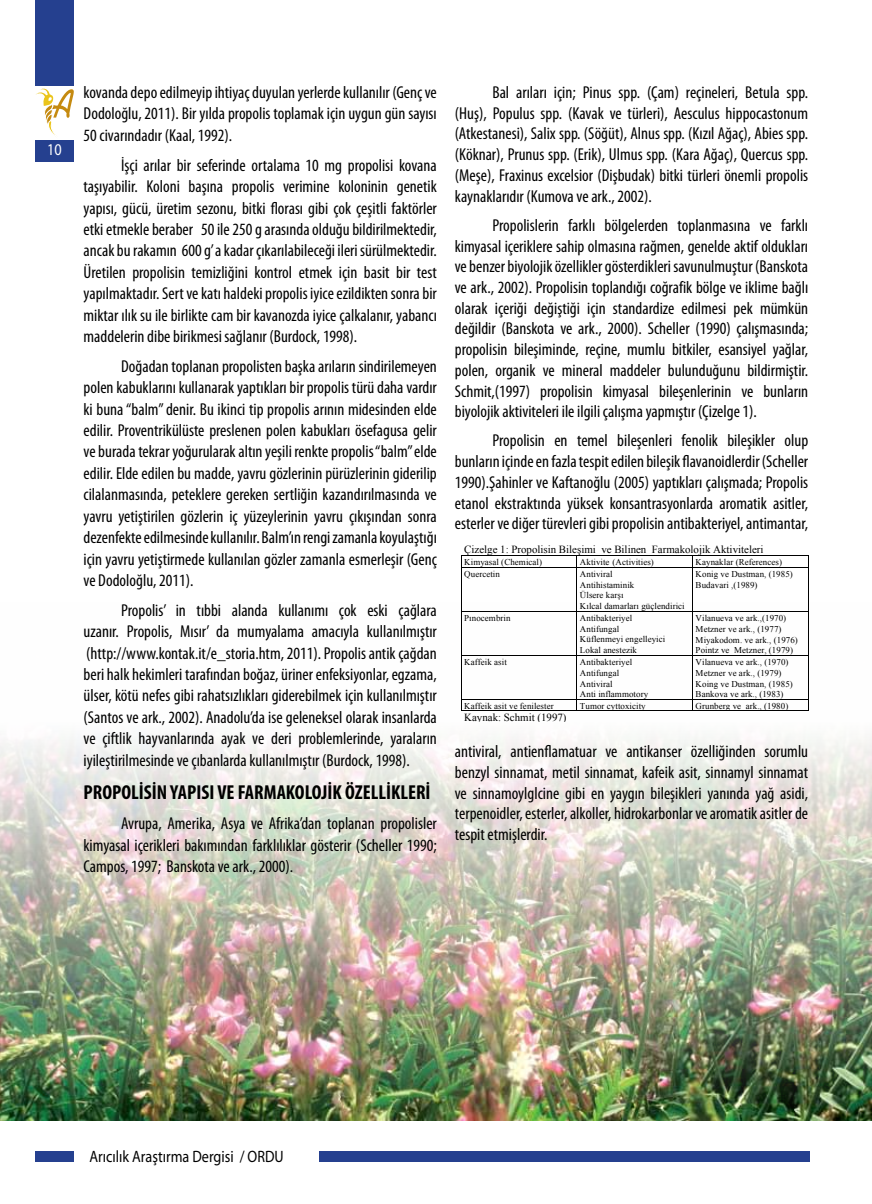
<style>
.page{position:relative;width:872px;height:1204px;background:#fff}
.page>*{position:absolute;margin:0;border:0;box-sizing:border-box;transform-origin:0 0}
.t1{font:700 condensed 20.25px "Myriad Pro";color:#000}
.t2{font:condensed 17.25px/21.5px "Myriad Pro";color:#000;text-align:justify}
.t3{font:16.5px "Myriad Pro";color:#000;scale:.86 1}
.t4{font:16.5px "Myriad Pro";color:#fff;scale:.86 1}
.t5{font:10.95px "Times New Roman";color:#000}
.t6{font:9px/10.9px "Times New Roman";letter-spacing:.005em;color:#000}
</style>
<div class="page">
<div style="left:319px;top:1151px;width:490px;height:10px;background:#25408f"></div>
<svg style="left:36px;top:88px;width:38px;height:47px"></svg>
<div style="left:36px;top:0;width:38px;height:85px;background:#25408f"></div>
<div style="left:36px;top:140px;width:38px;height:22px;background:#25408f"></div>
<div style="left:36px;top:1151px;width:38px;height:10px;background:#25408f"></div>
<img style="left:0;top:736px;width:872px;height:384px">
<hr style="left:461px;top:555px;width:115px;height:1px;background:#000">
<hr style="left:577px;top:555px;width:115px;height:1px;background:#000">
<hr style="left:693px;top:555px;width:115px;height:1px;background:#000">
<hr style="left:461px;top:567px;width:115px;height:1px;background:#000">
<svg style="left:576px;top:555px;width:1px;height:12px"></svg>
<hr style="left:577px;top:567px;width:115px;height:1px;background:#000">
<svg style="left:692px;top:555px;width:1px;height:12px"></svg>
<hr style="left:693px;top:567px;width:115px;height:1px;background:#000">
<svg style="left:808px;top:555px;width:1px;height:12px"></svg>
<hr style="left:461px;top:567px;width:1px;height:44px;background:#000">
<hr style="left:576px;top:567px;width:1px;height:44px;background:#000">
<hr style="left:692px;top:567px;width:1px;height:44px;background:#000">
<hr style="left:808px;top:567px;width:1px;height:44px;background:#000">
<hr style="left:461px;top:611px;width:115px;height:1px;background:#000">
<hr style="left:577px;top:611px;width:115px;height:1px;background:#000">
<hr style="left:693px;top:611px;width:115px;height:1px;background:#000">
<hr style="left:461px;top:611px;width:1px;height:44px;background:#000">
<hr style="left:576px;top:611px;width:1px;height:44px;background:#000">
<hr style="left:692px;top:611px;width:1px;height:44px;background:#000">
<hr style="left:808px;top:611px;width:1px;height:44px;background:#000">
<hr style="left:461px;top:655px;width:115px;height:1px;background:#000">
<hr style="left:577px;top:655px;width:115px;height:1px;background:#000">
<hr style="left:693px;top:655px;width:115px;height:1px;background:#000">
<hr style="left:461px;top:655px;width:1px;height:44px;background:#000">
<hr style="left:576px;top:655px;width:1px;height:44px;background:#000">
<hr style="left:692px;top:655px;width:1px;height:44px;background:#000">
<hr style="left:808px;top:655px;width:1px;height:44px;background:#000">
<hr style="left:461px;top:699px;width:115px;height:1px;background:#000">
<hr style="left:577px;top:699px;width:115px;height:1px;background:#000">
<hr style="left:693px;top:699px;width:115px;height:1px;background:#000">
<hr style="left:461px;top:710px;width:115px;height:1px;background:#000">
<svg style="left:576px;top:699px;width:1px;height:12px"></svg>
<hr style="left:577px;top:710px;width:115px;height:1px;background:#000">
<svg style="left:692px;top:699px;width:1px;height:12px"></svg>
<hr style="left:693px;top:710px;width:115px;height:1px;background:#000">
<svg style="left:808px;top:699px;width:1px;height:12px"></svg>
<p class="t4" style="left:47px;top:140px;width:18px">10</p>
<p class="t2" style="left:84px;top:81px;width:355px">kovanda depo edilmeyip ihtiyaç duyulan yerlerde kullanılır (Genç ve Dodoloğlu, 2011). Bir yılda propolis toplamak için uygun gün sayısı 50 civarındadır (Kaal, 1992).</p>
<p class="t2" style="left:84px;top:154px;width:355px;text-indent:38px">İşçi arılar bir seferinde ortalama 10 mg propolisi kovana taşıyabilir. Koloni başına propolis verimine koloninin genetik yapısı, gücü, üretim sezonu, bitki florası gibi çok çeşitli faktörler etki etmekle beraber 50 ile 250 g arasında olduğu bildirilmektedir, ancak bu rakamın 600 g’ a kadar çıkarılabileceği ileri sürülmektedir.<br>Üretilen propolisin temizliğini kontrol etmek için basit bir test yapılmaktadır. Sert ve katı haldeki propolis iyice ezildikten sonra bir miktar ılık su ile birlikte cam bir kavanozda iyice çalkalanır, yabancı maddelerin dibe birikmesi sağlanır (Burdock, 1998).</p>
<p class="t2" style="left:84px;top:355px;width:355px;text-indent:38px">Doğadan toplanan propolisten başka arıların sindirilemeyen polen kabuklarını kullanarak yaptıkları bir propolis türü daha vardır ki buna “balm” denir. Bu ikinci tip propolis arının midesinden elde edilir. Proventrikülüste preslenen polen kabukları ösefagusa gelir ve burada tekrar yoğurularak altın yeşili renkte propolis “balm” elde edilir. Elde edilen bu madde, yavru gözlerinin pürüzlerinin giderilip cilalanmasında, peteklere gereken sertliğin kazandırılmasında ve yavru yetiştirilen gözlerin iç yüzeylerinin yavru çıkışından sonra dezenfekte edilmesinde kullanılır. Balm’ın rengi zamanla koyulaştığı için yavru yetiştirmede kullanılan gözler zamanla esmerleşir (Genç ve Dodoloğlu, 2011).</p>
<p class="t2" style="left:84px;top:599px;width:355px;text-indent:38px">Propolis’ in tıbbi alanda kullanımı çok eski çağlara uzanır. Propolis, Mısır’ da mumyalama amacıyla kullanılmıştır (http://www.kontak.it/e_storia.htm, 2011). Propolis antik çağdan beri halk hekimleri tarafından boğaz, üriner enfeksiyonlar, egzama, ülser, kötü nefes gibi rahatsızlıkları giderebilmek için kullanılmıştır (Santos ve ark., 2002). Anadolu’da ise geleneksel olarak insanlarda ve çiftlik hayvanlarında ayak ve deri problemlerinde, yaraların iyileştirilmesinde ve çıbanlarda kullanılmıştır (Burdock, 1998).</p>
<p class="t1" style="left:84px;top:779px;width:348px">PROPOLİSİN YAPISI VE FARMAKOLOJİK ÖZELLİKLERİ</p>
<p class="t2" style="left:84px;top:812px;width:355px;text-indent:38px">Avrupa, Amerika, Asya ve Afrika’dan toplanan propolisler kimyasal içerikleri bakımından farklılıklar gösterir (Scheller 1990; Campos, 1997; Banskota ve ark., 2000).</p>
<p class="t2" style="left:455px;top:82px;width:355px;line-height:20.7px;text-indent:38px">Bal arıları için; Pinus spp. (Çam) reçineleri, Betula spp. (Huş), Populus spp. (Kavak ve türleri), Aesculus hippocastonum (Atkestanesi), Salix spp. (Söğüt), Alnus spp. (Kızıl Ağaç), Abies spp. (Köknar), Prunus spp. (Erik), Ulmus spp. (Kara Ağaç), Quercus spp. (Meşe), Fraxinus excelsior (Dişbudak) bitki türleri önemli propolis kaynaklarıdır (Kumova ve ark., 2002).</p>
<p class="t2" style="left:455px;top:214px;width:355px;line-height:20.7px;text-indent:38px">Propolislerin farklı bölgelerden toplanmasına ve farklı kimyasal içeriklere sahip olmasına rağmen, genelde aktif oldukları ve benzer biyolojik özellikler gösterdikleri savunulmuştur (Banskota ve ark., 2002). Propolisin toplandığı coğrafik bölge ve iklime bağlı olarak içeriği değiştiği için standardize edilmesi pek mümkün değildir (Banskota ve ark., 2000). Scheller (1990) çalışmasında; propolisin bileşiminde, reçine, mumlu bitkiler, esansiyel yağlar, polen, organik ve mineral maddeler bulunduğunu bildirmiştir.<br>Schmit,(1997) propolisin kimyasal bileşenlerinin ve bunların biyolojik aktiviteleri ile ilgili çalışma yapmıştır (Çizelge 1).</p>
<p class="t2" style="left:455px;top:430px;width:355px;line-height:20.7px;text-indent:38px">Propolisin en temel bileşenleri fenolik bileşikler olup bunların içinde en fazla tespit edilen bileşik flavanoidlerdir (Scheller 1990).Şahinler ve Kaftanoğlu (2005) yaptıkları çalışmada; Propolis etanol ekstraktında yüksek konsantrasyonlarda aromatik asitler, esterler ve diğer türevleri gibi propolisin antibakteriyel, antimantar,</p>
<p class="t5" style="left:464px;top:542px;width:301px">Çizelge 1: Propolisin Bileşimi ve Bilinen Farmakolojik Aktiviteleri</p>
<p class="t6" style="left:464px;top:556px;width:79px">Kimyasal (Chemical)</p>
<p class="t6" style="left:580px;top:556px;width:75px">Aktivite (Activities)</p>
<p class="t6" style="left:695px;top:556px;width:88px">Kaynaklar (References)</p>
<p class="t6" style="left:464px;top:568px;width:37px">Quercetin</p>
<p class="t6" style="left:580px;top:568px;width:106px">Antiviral<br>Antihistaminik<br>Ülsere karşı<br>Kılcal damarları güçlendirici</p>
<p class="t6" style="left:695px;top:568px;width:99px">Konig ve Dustman, (1985)<br>Budavari ,(1989)</p>
<p class="t6" style="left:464px;top:612px;width:48px">Pınocembrin</p>
<p class="t6" style="left:580px;top:612px;width:87px">Antibakteriyel<br>Antifungal<br>Küflenmeyi engelleyici<br>Lokal anestezik</p>
<p class="t6" style="left:695px;top:612px;width:104px">Vilanueva ve ark.,(1970)<br>Metzner ve ark., (1977)<br>Miyakodom. ve ark., (1976)<br>Pointz ve Metzner, (1979)</p>
<p class="t6" style="left:464px;top:656px;width:44px">Kaffeik asit</p>
<p class="t6" style="left:580px;top:656px;width:70px">Antibakteriyel<br>Antifungal<br>Antiviral<br>Anti inflammotory</p>
<p class="t6" style="left:695px;top:656px;width:99px">Vilanueva ve ark., (1970)<br>Metzner ve ark., (1979)<br>Koing ve Dustman, (1985)<br>Bankova ve ark., (1983)</p>
<p class="t6" style="left:464px;top:700px;width:91px">Kaffeik asit ve fenilester</p>
<p class="t6" style="left:580px;top:700px;width:67px">Tumor cyttoxicity</p>
<p class="t6" style="left:695px;top:700px;width:94px">Grunberg ve ark., (1980)</p>
<p class="t5" style="left:464px;top:710px;width:104px">Kaynak: Schmit (1997)</p>
<p class="t2" style="left:455px;top:740px;width:355px;line-height:20.7px">antiviral, antienflamatuar ve antikanser özelliğinden sorumlu benzyl sinnamat, metil sinnamat, kafeik asit, sinnamyl sinnamat ve sinnamoylglcine gibi en yaygın bileşikleri yanında yağ asidi, terpenoidler, esterler, alkoller, hidrokarbonlar ve aromatik asitler de tespit etmişlerdir.</p>
<p class="t3" style="left:90px;top:1146px;width:227px">Arıcılık Araştırma Dergisi / ORDU</p>
</div>
